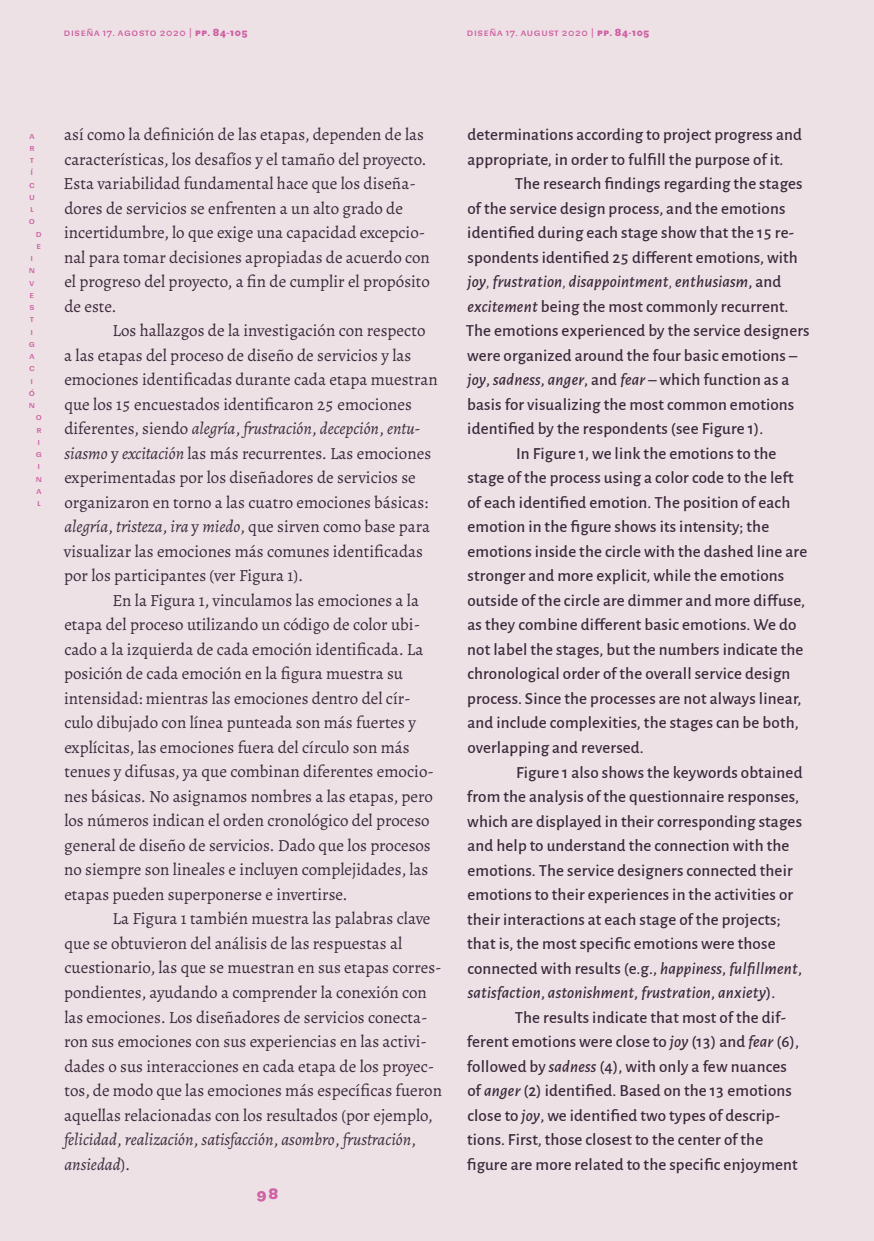
<style>
.page{position:relative;width:874px;height:1241px;background:#fff}
.page>*{position:absolute;margin:0;border:0;box-sizing:border-box;transform-origin:0 0}
.Texto_con_sangría{font:16.97px/24.5px "Alegreya Regular 2";color:#3c2a3c}
.Text_indented{font:500 16.97px/24.5px "Alegreya Sans";letter-spacing:.01em;color:#3c2a3c}
.Text_indented-2{font:16.97px/24.5px "Alegreya Sans Medium 2";letter-spacing:.01em;color:#3c2a3c}
.t1{font:700 14px "Sudamerican Grotesk";color:#ce60a3}
.t2{font:9.62px "Sudamerican Grotesk";letter-spacing:.07em;color:#ce60a3}
.t3{font:8.75px/12.2px "Sudamerican Grotesk Regular 3";color:#ce60a3}
.s1{font-weight:700}
.s2{font-family:"Alegreya"}
.s3{font-family:"Alegreya Italic 2"}
.s4{font-family:"Alegreya Sans Medium 2";font-weight:400}
.s5{font-family:"Alegreya Sans";font-weight:500}
.s6{font-family:"Alegreya Sans";font-weight:500;font-style:italic}
.s7{font-family:"Alegreya Sans";font-style:italic}
.s8{font-style:italic}
.s9{font-family:"Alegreya Sans Medium Italic 2";font-weight:400}
</style>
<div class="page">
<div style="left:0;top:0;width:873px;height:1240px;background:#ede1e5"></div>
<p class="t2" style="left:64px;top:25px;width:185px">Diseña 17. agosto 2020 | <span class="s1">Pp. 84-105</span></p>
<p class="t2" style="left:466px;top:25px;width:184px">Diseña 17. august 2020 | <span class="s1">Pp. 84-105</span></p>
<p class="t3" style="left:29px;top:129px;width:8px">A<br>R<br>T<br>Í<br>C<br>U<br>L<br>O</p>
<p class="t3" style="left:36px;top:227px;width:7px">D<br>E</p>
<p class="t3" style="left:29px;top:251px;width:8px">I<br>N<br>V<br>E<br>S<br>T<br>I<br>G<br>A<br>C<br>I<br>Ó<br>N</p>
<p class="t3" style="left:36px;top:410px;width:8px">O<br>R<br>I<br>G<br>I<br>N<br>A<br>L</p>
<p class="Texto_con_sangría" style="left:64px;top:122px;width:368px"><span class="s2">así como la definición de las etapas, dependen de las </span>características, los desafíos y el tamaño del proyecto.<br>Esta variabilidad fundamental hace que los diseña&shy;dores de servicios se enfrenten a un alto grado de incertidumbre, lo que exige una capacidad excepcio&shy;nal para tomar decisiones apropiadas de acuerdo con <span class="s2">el progreso del proyecto, a fin de cumplir el propósito </span>de este.</p>
<p class="Texto_con_sangría" style="left:64px;top:318px;width:375px;text-indent:48px">Los hallazgos de la investigación con respecto<br>a las etapas del proceso de diseño de servicios y las <span class="s2">emociones identificadas durante cada etapa muestran que los 15 encuestados identificaron 25 emociones </span>diferentes, siendo <span class="s3">alegría</span>, <span class="s3">frustración</span>, <span class="s3">decepción</span>, <span class="s3">entu&shy;siasmo</span> y <span class="s3">excitación</span> las más recurrentes. Las emociones experimentadas por los diseñadores de servicios se organizaron en torno a las cuatro emociones básicas: <span class="s3">alegría</span>, <span class="s3">tristeza</span>, <span class="s3">ira</span> y <span class="s3">miedo</span>, que sirven como base para <span class="s2">visualizar las emociones más comunes identificadas </span>por los participantes (ver Figura 1).</p>
<p class="Texto_con_sangría" style="left:64px;top:587px;width:371px;text-indent:49px">En la Figura 1, vinculamos las emociones a la etapa del proceso utilizando un código de color ubi&shy;<span class="s2">cado a la izquierda de cada emoción identificada. La posición de cada emoción en la figura muestra su </span>intensidad: mientras las emociones dentro del cír&shy;culo dibujado con línea punteada son más fuertes y explícitas, las emociones fuera del círculo son más tenues y difusas, ya que combinan diferentes emocio&shy;nes básicas. No asignamos nombres a las etapas, pero los números indican el orden cronológico del proceso general de diseño de servicios. Dado que los procesos no siempre son lineales e incluyen complejidades, las etapas pueden superponerse e invertirse.</p>
<p class="Texto_con_sangría" style="left:64px;top:906px;width:379px;text-indent:48px">La Figura 1 también muestra las palabras clave que se obtuvieron del análisis de las respuestas al cuestionario, las que se muestran en sus etapas corres&shy;pondientes, ayudando a comprender la conexión con las emociones. Los diseñadores de servicios conecta&shy;ron sus emociones con sus experiencias en las activi&shy;dades o sus interacciones en cada etapa de los proyec&shy;<span class="s2">tos, de modo que las emociones más específicas fueron </span>aquellas relacionadas con los resultados (por ejemplo, <span class="s3">felicidad</span>, <span class="s3">realización</span>, <span class="s3">satisfacción</span>, <span class="s3">asombro</span>, <span class="s3">frustración</span>, <span class="s3">ansiedad</span>).</p>
<p class="t1" style="left:256px;top:1182px;width:24px">98</p>
<p class="Text_indented" style="left:467px;top:121px;width:336px">determinations according to project progress and <span class="s4">appropriate, in order to fulfill the purpose of it.</span></p>
<p class="Text_indented-2" style="left:465px;top:170px;width:345px;text-indent:49px">The research findings regarding the stages <span class="s5">of the service design process, and the emotions </span>identified during each stage show that the 15 re&shy;spondents identified 25 different emotions, with <span class="s6">joy</span><span class="s7">,</span> <span class="s6">frustration</span><span class="s7">,</span> <span class="s6">disappointment</span><span class="s7">,</span> <span class="s6">enthusiasm</span><span class="s5">, and </span><span class="s6">excitement</span> <span class="s5">being the most commonly recurrent.<br>The emotions experienced by the service designers </span>were organized around the four basic emotions ‒ <span class="s6">joy</span><span class="s5">,</span> <span class="s6">sadness</span><span class="s5">,</span> <span class="s6">anger</span><span class="s5">, and</span> <span class="s6">fear</span> ‒ which function as a <span class="s5">basis for visualizing the most common emotions </span>identified by the respondents (see Figure 1).</p>
<p class="Text_indented" style="left:467px;top:440px;width:341px;text-indent:49px">In Figure 1, we link the emotions to the <span class="s4">stage of the process using a color code to the left of each identified emotion. The position of each emotion in the figure shows its intensity; the </span>emotions inside the circle with the dashed line are stronger and more explicit, while the emotions <span class="s4">outside of the circle are dimmer and more diffuse, as they combine different basic emotions. We do </span>not label the stages, but the numbers indicate the chronological order of the overall service design process. Since the processes are not always linear, and include complexities, the stages can be both, overlapping and reversed.</p>
<p class="Text_indented" style="left:466px;top:758px;width:337px;text-indent:49px">Figure 1 also shows the keywords obtained from the analysis of the questionnaire responses, which are displayed in their corresponding stages and help to understand the connection with the emotions. The service designers connected their emotions to their experiences in the activities or their interactions at each stage of the projects; <span class="s4">that is, the most specific emotions were those </span>connected with results (e.g., <span class="s8">happiness</span>, <span class="s9">fulfillment</span>, <span class="s8">satisfaction</span>, <span class="s8">astonishment</span>, <span class="s8">frustration</span>, <span class="s8">anxiety</span>).</p>
<p class="Text_indented" style="left:466px;top:1003px;width:333px;text-indent:48px">The results indicate that most of the dif&shy;ferent emotions were close to <span class="s8">joy</span> (13) and <span class="s8">fear</span> (6), followed by <span class="s8">sadness</span> (4), with only a few nuances of <span class="s8">anger</span> <span class="s4">(2) identified. Based on the 13 emotions </span>close to <span class="s8">joy</span><span class="s4">, we identified two types of descrip&shy;</span>tions. First, those closest to the center of the <span class="s4">figure are more related to the specific enjoyment</span></p>
</div>
